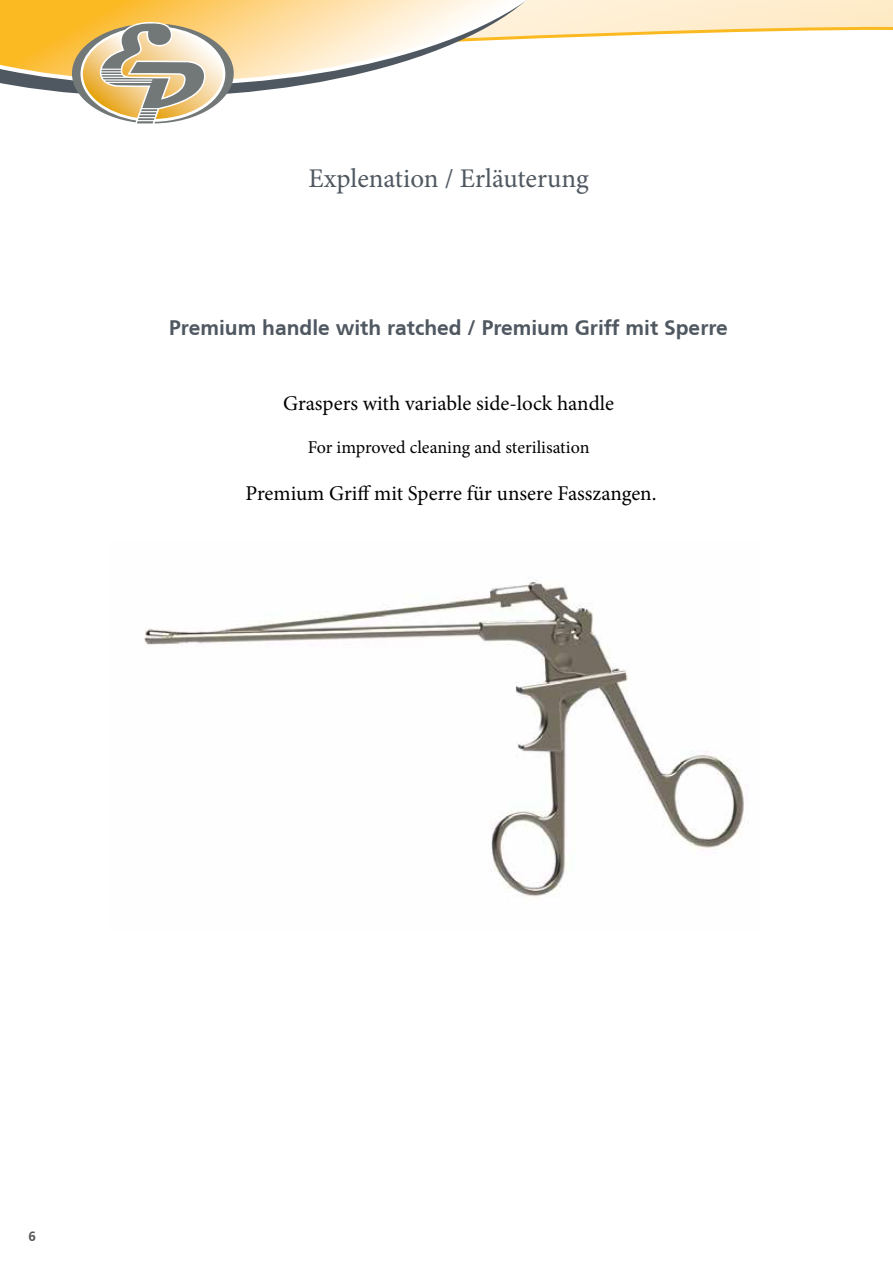
<style>
.page{position:relative;width:893px;height:1263px;background:#fff}
.page>*{position:absolute;margin:0;border:0;box-sizing:border-box;transform-origin:0 0}
.t1{font:27px "Minion Pro";color:#4f5861}
.t2{font:21px "Minion Pro";color:#000}
.t3{font:700 21px "Frutiger CE";color:#4f5861}
.t4{font:18px "Minion Pro";letter-spacing:-.005em;color:#000}
.t5{font:700 13.5px "Frutiger CE";color:#575756}
</style>
<div class="page">
<svg style="left:137px;top:0;width:756px;height:124px"></svg>
<svg style="left:54px;top:91px;width:510px;height:13px"></svg>
<svg style="left:0;top:0;width:578px;height:91px"></svg>
<svg style="left:72px;top:22px;width:162px;height:101px"></svg>
<img style="left:144px;top:580px;width:604px;height:317px">
<p class="t1" style="left:308px;top:160px;width:282px">Explenation / Erläuterung</p>
<p class="t3" style="left:169px;top:315px;width:560px">Premium handle with ratched / Premium Griff mit Sperre</p>
<p class="t2" style="left:283px;top:389px;width:332px">Graspers with variable side-lock handle</p>
<p class="t4" style="left:308px;top:435px;width:283px">For improved cleaning and sterilisation</p>
<p class="t2" style="left:245px;top:479px;width:413px">Premium Griff mit Sperre für unsere Fasszangen.</p>
<p class="t5" style="left:28px;top:1228px;width:9px">6</p>
</div>
